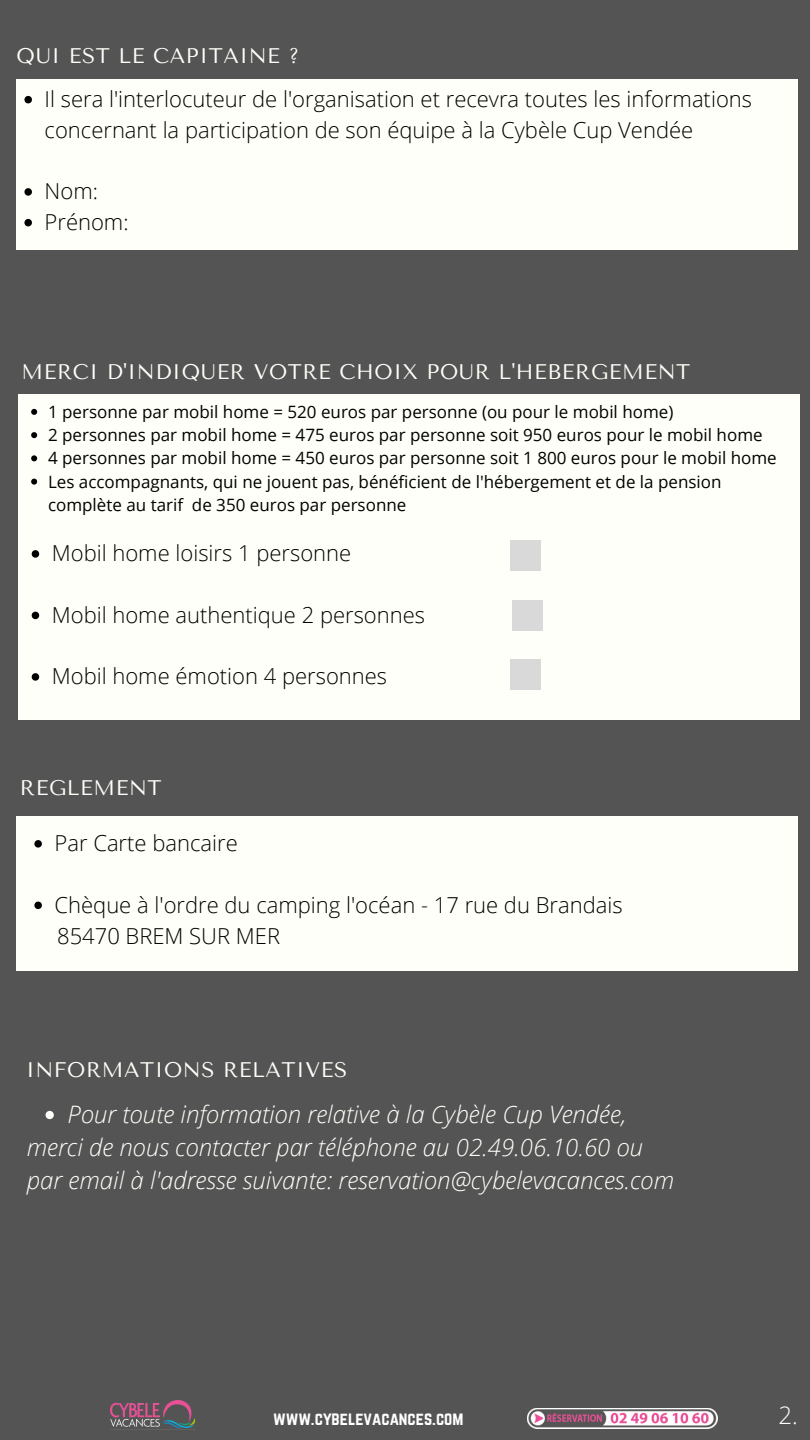
<style>
.page{position:relative;width:810px;height:1440px;background:#545454}
.page>*{position:absolute;margin:0;border:0;box-sizing:border-box;transform-origin:0 0}
.t1{font:italic 300 24px "Open Sans";color:#fffff9}
.t2{font:300 24px "Open Sans";color:#fff}
.t3{font:300 22px/30.8px "Open Sans";color:#000}
.t4{font:21.1px "Tenor Sans";letter-spacing:.03em;color:#fffff9}
.t5{font:17px/23.2px "Open Sans";color:#000}
.t6{font:16.4px "Norwester";color:#fff}
</style>
<div class="page">
<img style="left:111px;top:1400px;width:84px;height:29px">
<img style="left:527px;top:1408px;width:191px;height:20px">
<div style="left:16px;top:79px;width:782px;height:170px;background:#fffff9"></div>
<div style="left:18px;top:395px;width:781px;height:325px;background:#fffff9"></div>
<div style="left:16px;top:816px;width:782px;height:154px;background:#fffff9"></div>
<div style="left:511px;top:540px;width:30px;height:31px;background:#d9d9d9"></div>
<svg style="left:24px;top:96px;width:8px;height:7px"></svg>
<svg style="left:24px;top:188px;width:8px;height:8px"></svg>
<svg style="left:24px;top:219px;width:8px;height:7px"></svg>
<svg style="left:31px;top:409px;width:6px;height:6px"></svg>
<svg style="left:31px;top:432px;width:6px;height:6px"></svg>
<svg style="left:31px;top:455px;width:6px;height:6px"></svg>
<svg style="left:31px;top:479px;width:6px;height:6px"></svg>
<svg style="left:34px;top:840px;width:8px;height:8px"></svg>
<svg style="left:34px;top:902px;width:8px;height:7px"></svg>
<svg style="left:46px;top:1111px;width:8px;height:8px"></svg>
<svg style="left:32px;top:550px;width:7px;height:8px"></svg>
<svg style="left:32px;top:612px;width:7px;height:7px"></svg>
<svg style="left:32px;top:673px;width:7px;height:8px"></svg>
<div style="left:512px;top:600px;width:30px;height:30px;background:#d9d9d9"></div>
<div style="left:511px;top:660px;width:30px;height:30px;background:#d9d9d9"></div>
<p class="t4" style="left:16px;top:44px;width:285px">QUI EST LE CAPITAINE ?</p>
<p class="t3" style="left:45px;top:83px;width:709px">Il sera l'interlocuteur de l'organisation et recevra toutes les informations concernant la participation de son équipe à la Cybèle Cup Vendée</p>
<p class="t3" style="left:45px;top:175px;width:55px">Nom:</p>
<p class="t3" style="left:45px;top:206px;width:85px">Prénom:</p>
<p class="t4" style="left:22px;top:360px;width:670px">MERCI D'INDIQUER VOTRE CHOIX POUR L'HEBERGEMENT</p>
<p class="t5" style="left:48px;top:400px;width:627px">1 personne par mobil home = 520 euros par personne (ou pour le mobil home)</p>
<p class="t5" style="left:48px;top:423px;width:716px">2 personnes par mobil home = 475 euros par personne soit 950 euros pour le mobil home</p>
<p class="t5" style="left:48px;top:446px;width:730px">4 personnes par mobil home = 450 euros par personne soit 1 800 euros pour le mobil home</p>
<p class="t5" style="left:48px;top:469px;width:675px">Les accompagnants, qui ne jouent pas, bénéficient de l'hébergement et de la pension complète au tarif de 350 euros par personne</p>
<p class="t3" style="left:52px;top:537px;width:301px">Mobil home loisirs 1 personne</p>
<p class="t3" style="left:52px;top:599px;width:375px">Mobil home authentique 2 personnes</p>
<p class="t3" style="left:52px;top:660px;width:337px">Mobil home émotion 4 personnes</p>
<p class="t4" style="left:20px;top:775px;width:143px">REGLEMENT</p>
<p class="t3" style="left:55px;top:827px;width:185px">Par Carte bancaire</p>
<p class="t3" style="left:55px;top:889px;width:570px">Chèque à l'ordre du camping l'océan - 17 rue du Brandais</p>
<p class="t3" style="left:57px;top:920px;width:224px">85470 BREM SUR MER</p>
<p class="t4" style="left:26px;top:1058px;width:323px">INFORMATIONS RELATIVES</p>
<p class="t1" style="left:68px;top:1097px;width:560px">Pour toute information relative à la Cybèle Cup Vendée,</p>
<p class="t1" style="left:27px;top:1130px;width:618px">merci de nous contacter par téléphone au 02.49.06.10.60 ou</p>
<p class="t1" style="left:27px;top:1163px;width:649px">par email à l'adresse suivante: reservation@cybelevacances.com</p>
<p class="t6" style="left:273px;top:1411px;width:192px">WWW.CYBELEVACANCES.COM</p>
<p class="t2" style="left:779px;top:1398px;width:21px">2.</p>
</div>
